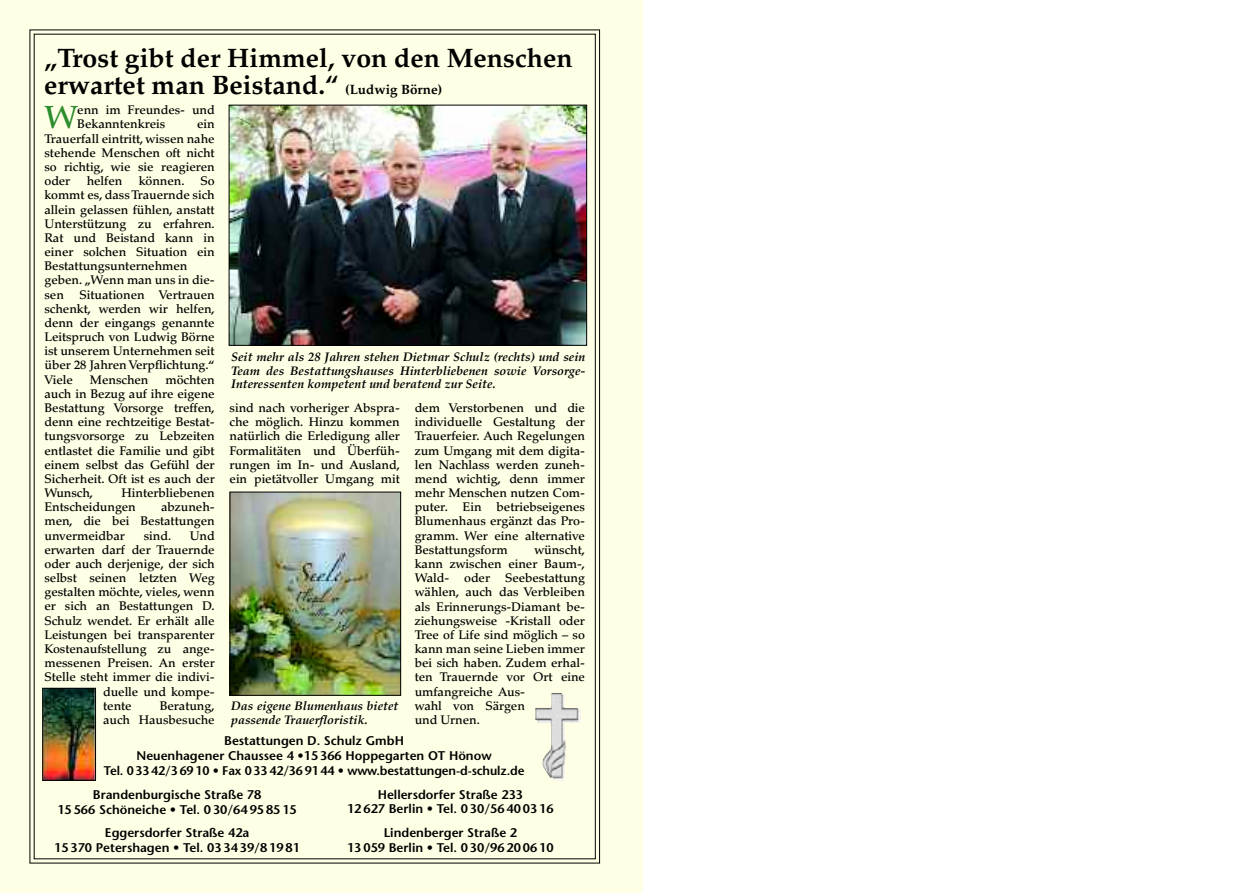
<style>
.page{position:relative;width:1259px;height:893px;background:#fff}
.page>*{position:absolute;margin:0;border:0;box-sizing:border-box;transform-origin:0 0}
.t1{font:500 31.8px "Palatino";color:#2c8d2e}
.t2{font:700 26.7px/27px "Palatino";color:#000}
.t3{font:600 12.6px/14.7px "Stone Sans";color:#000;text-align:center}
.t4{font:500 12.45px/14.2px "Palatino";letter-spacing:-.005em;color:#000;text-align:justify}
.t5{font:italic 700 12.45px/13.8px "Palatino";color:#000;text-align:justify}
.s1{font-size:13.5px}
</style>
<div class="page">
<div style="left:0;top:0;width:642px;height:893px;background:#ffffe6"></div>
<img style="left:231px;top:107px;width:354px;height:237px">
<div style="left:229px;top:105px;width:358px;height:241px;border:1px solid #000"></div>
<img style="left:45px;top:690px;width:49px;height:88px">
<div style="left:43px;top:688px;width:53px;height:92px;border:1px solid #000"></div>
<img style="left:535px;top:693px;width:46px;height:87px">
<img style="left:232px;top:494px;width:167px;height:200px">
<div style="left:230px;top:492px;width:171px;height:204px;border:1px solid #000"></div>
<h2 class="t2" style="left:44px;top:47px;width:530px">„Trost gibt der Himmel, von den Menschen erwartet man Beistand.“ <span class="s1">(Ludwig Börne)</span></h2>
<h1 class="t1" style="left:44px;top:105px;width:35px">W</h1>
<p class="t4" style="left:77px;top:104px;width:139px">enn im Freundes- und<br>Bekanntenkreis</p>
<p class="t4" style="left:44px;top:119px;width:172px;text-indent:153px">ein Trauerfall eintritt, wissen nahe stehende Menschen oft nicht so richtig, wie sie reagieren oder</p>
<p class="t4" style="left:87px;top:175px;width:37px">helfen</p>
<p class="t4" style="left:139px;top:175px;width:47px">können.</p>
<p class="t4" style="left:44px;top:175px;width:172px;text-align:left;text-indent:156px">So kommt es, dass Trauernde sich allein gelassen fühlen, anstatt<br>Unterstützung zu erfahren.<br>Rat und Beistand kann in einer solchen Situation ein<br>Bestattungsunternehmen geben. „Wenn man uns in die&shy;sen</p>
<p class="t4" style="left:44px;top:289px;width:172px;text-indent:35px">Situationen Vertrauen schenkt, werden wir helfen, denn der eingangs genannte Leitspruch von Ludwig Börne ist unserem Unternehmen seit über 28 Jahren Verpflichtung.“ Viele</p>
<p class="t4" style="left:44px;top:374px;width:172px;text-indent:121px">möchten auch in Bezug auf ihre eigene Bestattung Vorsorge treffen, denn eine rechtzeitige Bestat&shy;tungsvorsorge zu Lebzeiten entlastet die Familie und gibt einem selbst das Gefühl der Sicherheit. Oft ist es auch der Wunsch,</p>
<p class="t4" style="left:90px;top:374px;width:60px">Menschen</p>
<p class="t4" style="left:44px;top:487px;width:172px;text-indent:77px">Hinterbliebenen<br>Entscheidungen</p>
<p class="t4" style="left:44px;top:501px;width:172px;text-indent:117px">abzuneh&shy;men, die bei Bestattungen unvermeidbar</p>
<p class="t4" style="left:144px;top:530px;width:29px">sind.</p>
<p class="t4" style="left:190px;top:530px;width:26px">Und</p>
<p class="t4" style="left:44px;top:544px;width:172px">erwarten darf der Trauernde</p>
<p class="t4" style="left:44px;top:558px;width:172px">oder auch derjenige, der sich</p>
<p class="t4" style="left:44px;top:572px;width:172px">selbst seinen letzten Weg</p>
<p class="t4" style="left:44px;top:586px;width:172px">gestalten möchte, vieles, wenn</p>
<p class="t4" style="left:44px;top:600px;width:172px">er sich an Bestattungen D.</p>
<p class="t4" style="left:44px;top:615px;width:172px">Schulz wendet. Er erhält alle</p>
<p class="t4" style="left:44px;top:629px;width:172px">Leistungen bei transparenter</p>
<p class="t4" style="left:44px;top:643px;width:172px">Kostenaufstellung zu ange-</p>
<p class="t4" style="left:44px;top:657px;width:172px">messenen Preisen. An erster</p>
<p class="t4" style="left:44px;top:671px;width:172px">Stelle steht immer die indivi-</p>
<p class="t4" style="left:103px;top:685px;width:113px">duelle und kompe-</p>
<p class="t4" style="left:103px;top:700px;width:30px">tente</p>
<p class="t4" style="left:103px;top:700px;width:113px;text-align:right">Beratung,<br>auch Hausbesuche</p>
<p class="t5" style="left:231px;top:351px;width:356px">Seit mehr als 28 Jahren stehen Dietmar Schulz (rechts) und sein Team des Bestattungshauses Hinterbliebenen sowie Vorsorge-Interessenten kompetent und beratend zur Seite.</p>
<p class="t4" style="left:230px;top:402px;width:172px">sind nach vorheriger Abspra&shy;che möglich. Hinzu kommen natürlich die Erledigung aller Formalitäten und Überfüh&shy;rungen im In- und Ausland, ein pietätvoller Umgang mit</p>
<p class="t4" style="left:415px;top:402px;width:172px">dem Verstorbenen und die individuelle Gestaltung der Trauerfeier. Auch Regelungen zum Umgang mit dem digita&shy;len Nachlass werden zuneh&shy;mend wichtig, denn immer mehr Menschen nutzen Com&shy;puter. Ein betriebseigenes Blumenhaus ergänzt das Pro&shy;gramm. Wer eine alternative Bestattungsform</p>
<p class="t4" style="left:415px;top:544px;width:172px;text-align:left;text-indent:120px">wünscht, kann zwischen einer Baum-,<br>Wald- oder Seebestattung wählen, auch das Verbleiben als Erinnerungs-Diamant be&shy;ziehungsweise -Kristall oder<br>Tree of Life sind möglich – so kann man seine Lieben immer bei sich haben. Zudem erhal&shy;ten Trauernde vor Ort eine umfangreiche Aus-<br>wahl von Särgen<br>und Urnen.</p>
<p class="t5" style="left:231px;top:700px;width:169px">Das eigene Blumenhaus bietet passende Trauerfloristik.</p>
<p class="t3" style="left:104px;top:735px;width:422px">Bestattungen D. Schulz GmbH<br>Neuenhagener Chaussee 4 •15 366 Hoppegarten OT Hönow<br>Tel. 03342/36910 • Fax 03342/369144 • www.bestattungen-d-schulz.de</p>
<p class="t3" style="left:57px;top:788px;width:241px">Brandenburgische Straße 78<br>15 566 Schöneiche • Tel. 0 30/64 95 85 15</p>
<p class="t3" style="left:54px;top:827px;width:247px">Eggersdorfer Straße 42a<br>15 370 Petershagen • Tel. 03 34 39/8 19 81</p>
<p class="t3" style="left:347px;top:788px;width:208px">Hellersdorfer Straße 233<br>12 627 Berlin • Tel. 0 30/56 40 03 16</p>
<p class="t3" style="left:347px;top:827px;width:208px">Lindenberger Straße 2<br>13 059 Berlin • Tel. 0 30/96 20 06 10</p>
</div>
